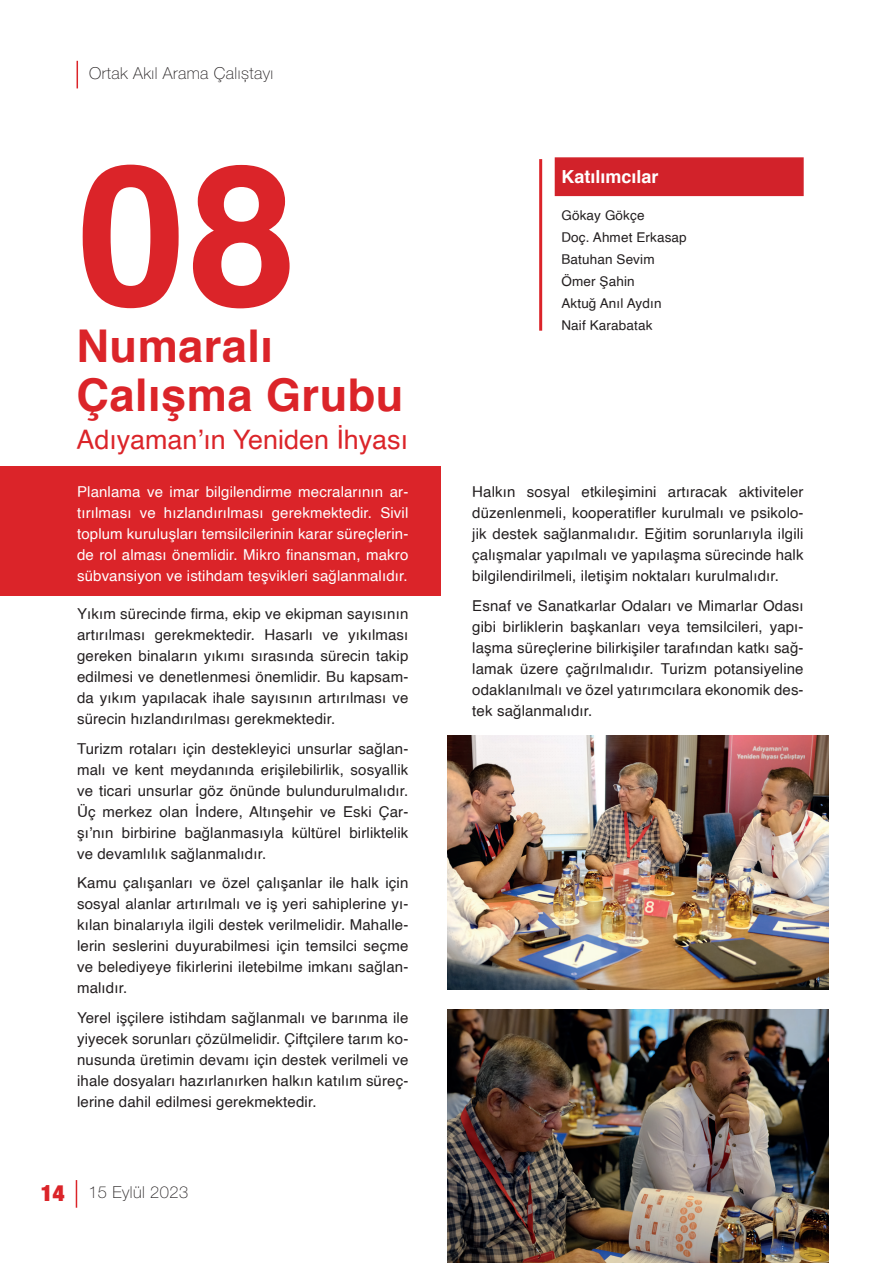
<style>
.page{position:relative;width:893px;height:1263px;background:#fff}
.page>*{position:absolute;margin:0;border:0;box-sizing:border-box;transform-origin:0 0}
.t1{font:700 196.5px "Helvetica";color:#db2429}
.t2{font:700 45.15px/49.3px "Helvetica";letter-spacing:.01em;color:#db2429}
.t3{font:26.85px "Helvetica";color:#db2429}
.t4{font:700 18px "Helvetica";color:#fff}
.t5{font:100 16.5px "Helvetica Neue LT Pro";letter-spacing:.025em;color:#231f20}
.t6{font:15px/21px "Helvetica";letter-spacing:.01em;color:#231f20;text-align:justify}
.t7{font:15px/21px "Helvetica";letter-spacing:.01em;color:#fff;text-align:justify}
.t8{font:13.5px/22px "Helvetica";letter-spacing:.01em;color:#231f20}
.s1{font-weight:900;font-stretch:condensed;font-size:22.5px;color:#db2429}
</style>
<div class="page">
<svg style="left:76px;top:1180px;width:1px;height:28px"></svg>
<svg style="left:77px;top:61px;width:1px;height:27px"></svg>
<div style="left:555px;top:157px;width:249px;height:39px;background:#d2222a;border:2px solid #d2222a"></div>
<hr style="left:892px;top:457px;width:1px;height:150px;background:#db2429">
<div style="left:0;top:466px;width:440px;height:130px;background:#db2429"></div>
<hr style="left:539px;top:159px;width:3px;height:172px;background:#db2429">
<img style="left:447px;top:736px;width:381px;height:253px">
<img style="left:447px;top:1009px;width:381px;height:254px">
<p class="t5" style="left:89px;top:64px;width:185px">Ortak Akıl Arama Çalıştayı</p>
<h1 class="t1" style="left:77px;top:77px;width:222px">08</h1>
<h2 class="t2" style="left:77px;top:322px;width:328px">Numaralı<br>Çalışma Grubu</h2>
<h3 class="t3" style="left:77px;top:419px;width:333px">Adıyaman’ın Yeniden İhyası</h3>
<p class="t7" style="left:77px;top:482px;width:333px">Planlama ve imar bilgilendirme mecralarının ar&shy;tırılması ve hızlandırılması gerekmektedir. Sivil toplum kuruluşları temsilcilerinin karar süreçlerin&shy;de rol alması önemlidir. Mikro finansman, makro sübvansiyon ve istihdam teşvikleri sağlanmalıdır.</p>
<p class="t6" style="left:77px;top:604px;width:333px">Yıkım sürecinde firma, ekip ve ekipman sayısının artırılması gerekmektedir. Hasarlı ve yıkılması gereken binaların yıkımı sırasında sürecin takip edilmesi ve denetlenmesi önemlidir. Bu kapsam&shy;da yıkım yapılacak ihale sayısının artırılması ve sürecin hızlandırılması gerekmektedir.</p>
<p class="t6" style="left:77px;top:738px;width:333px">Turizm rotaları için destekleyici unsurlar sağlan&shy;malı ve kent meydanında erişilebilirlik, sosyallik ve ticari unsurlar göz önünde bulundurulmalıdır.<br>Üç merkez olan İndere, Altınşehir ve Eski Çar&shy;şı’nın birbirine bağlanmasıyla kültürel birliktelik ve devamlılık sağlanmalıdır.</p>
<p class="t6" style="left:77px;top:873px;width:333px">Kamu çalışanları ve özel çalışanlar ile halk için sosyal alanlar artırılmalı ve iş yeri sahiplerine yı&shy;kılan binalarıyla ilgili destek verilmelidir. Mahalle&shy;lerin seslerini duyurabilmesi için temsilci seçme ve belediyeye fikirlerini iletebilme imkanı sağlan&shy;malıdır.</p>
<p class="t6" style="left:77px;top:1007px;width:333px">Yerel işçilere istihdam sağlanmalı ve barınma ile yiyecek sorunları çözülmelidir. Çiftçilere tarım ko&shy;nusunda üretimin devamı için destek verilmeli ve ihale dosyaları hazırlanırken halkın katılım süreç&shy;lerine dahil edilmesi gerekmektedir.</p>
<p class="t5" style="left:41px;top:1183px;width:149px"><span class="s1">14</span> 15 Eylül 2023</p>
<p class="t4" style="left:561px;top:162px;width:99px">Katılımcılar</p>
<p class="t8" style="left:561px;top:204px;width:127px">Gökay Gökçe<br>Doç. Ahmet Erkasap<br>Batuhan Sevim<br>Ömer Şahin<br>Aktuğ Anıl Aydın</p>
<p class="t8" style="left:561px;top:314px;width:93px">Naif Karabatak</p>
<p class="t6" style="left:472px;top:482px;width:333px">Halkın sosyal etkileşimini artıracak aktiviteler düzenlenmeli, kooperatifler kurulmalı ve psikolo&shy;jik destek sağlanmalıdır. Eğitim sorunlarıyla ilgili çalışmalar yapılmalı ve yapılaşma sürecinde halk bilgilendirilmeli, iletişim noktaları kurulmalıdır.</p>
<p class="t6" style="left:472px;top:595px;width:333px">Esnaf ve Sanatkarlar Odaları ve Mimarlar Odası gibi birliklerin başkanları veya temsilcileri, yapı&shy;laşma süreçlerine bilirkişiler tarafından katkı sağ&shy;lamak üzere çağrılmalıdır. Turizm potansiyeline odaklanılmalı ve özel yatırımcılara ekonomik des&shy;tek sağlanmalıdır.</p>
</div>
